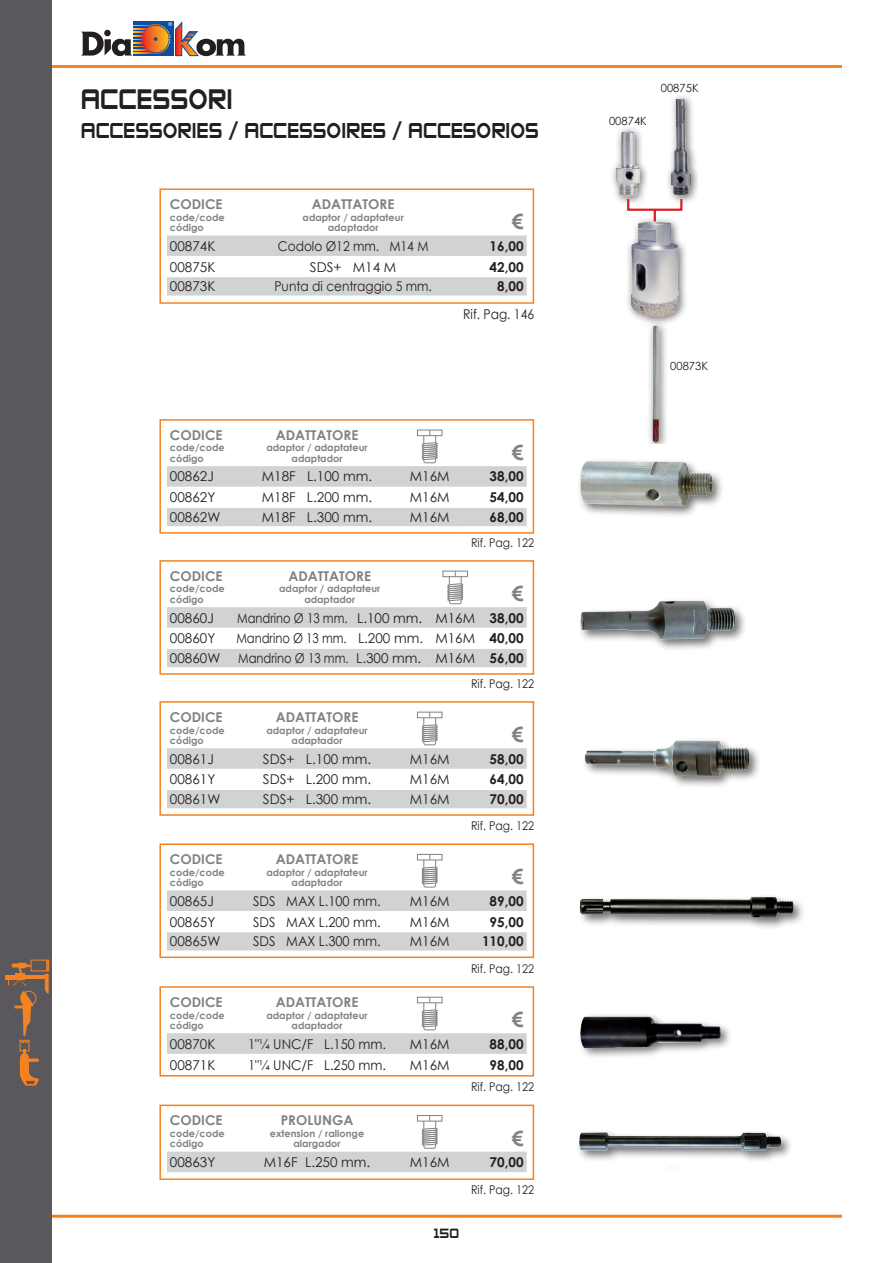
<style>
.page{position:relative;width:893px;height:1263px;background:#fff}
.page>*{position:absolute;margin:0;border:0;box-sizing:border-box;transform-origin:0 0}
.t1{font:31.5px "Zeroes One";color:#231f20;scale:.85 1}
.t2{font:24px "Zeroes One";color:#231f20;scale:.85 1}
.t3{font:700 21px "Century Gothic";color:#808285}
.t4{font:15px "Zeroes One";color:#231f20;scale:.9 1}
.t5{font:13.5px "Century Gothic";color:#231f20}
.t6{font:700 13.5px "Century Gothic";color:#808285}
.t7{font:13.5px "Century Gothic";color:#231f20;scale:.85 1}
.t8{font:700 13.5px "Century Gothic";color:#231f20}
.t9{font:13.5px "Century Gothic";color:#231f20;scale:.95 1}
.t10{font:13.5px "Century Gothic";color:#231f20;scale:.9 1}
.t11{font:12px "Century Gothic";color:#231f20;scale:.9 1}
.t12{font:11.25px "Century Gothic";color:#231f20}
.t13{font:700 9.75px/10.5px "Century Gothic";color:#808285}
.t14{font:5.25px "Helvetica Neue";color:#fff}
.s1{font-weight:700}
</style>
<div class="page">
<div style="left:134px;top:21px;width:40px;height:35px;background:#0d4da1"></div>
<svg style="left:81px;top:22px;width:165px;height:34px"></svg>
<hr style="left:49px;top:1215px;width:793px;height:3px;background:#f58220">
<hr style="left:49px;top:65px;width:793px;height:3px;background:#f58220">
<div style="left:576px;top:458px;width:148px;height:60px;background:#231f20;opacity:.65"></div>
<img style="left:576px;top:458px;width:144px;height:59px">
<img style="left:580px;top:600px;width:165px;height:49px">
<img style="left:584px;top:740px;width:175px;height:46px">
<img style="left:580px;top:1015px;width:149px;height:42px">
<img style="left:579px;top:1132px;width:211px;height:29px">
<svg style="left:167px;top:235px;width:360px;height:60px"></svg>
<div style="left:159px;top:188px;width:375px;height:116px;border:2px solid #f58220"></div>
<svg style="left:167px;top:429px;width:360px;height:100px"></svg>
<div style="left:159px;top:419px;width:375px;height:115px;border:2px solid #f58220"></div>
<svg style="left:167px;top:570px;width:360px;height:100px"></svg>
<div style="left:159px;top:560px;width:375px;height:115px;border:2px solid #f58220"></div>
<svg style="left:167px;top:711px;width:360px;height:100px"></svg>
<div style="left:159px;top:701px;width:375px;height:115px;border:2px solid #f58220"></div>
<svg style="left:164px;top:853px;width:365px;height:100px"></svg>
<div style="left:159px;top:843px;width:375px;height:115px;border:2px solid #f58220"></div>
<svg style="left:167px;top:996px;width:360px;height:58px"></svg>
<div style="left:159px;top:986px;width:375px;height:90px;border:2px solid #f58220"></div>
<svg style="left:167px;top:1115px;width:360px;height:57px"></svg>
<div style="left:159px;top:1104px;width:375px;height:76px;border:2px solid #f58220"></div>
<div style="left:577px;top:893px;width:229px;height:37px;background:#231f20;opacity:.65"></div>
<img style="left:579px;top:894px;width:216px;height:26px">
<img style="left:612px;top:96px;width:86px;height:348px">
<div style="left:627px;top:198px;width:55px;height:13px;border:2px solid #da2128"></div>
<svg style="left:654px;top:210px;width:2px;height:11px"></svg>
<div style="left:0;top:0;width:51px;height:1263px;background:#5a585d"></div>
<svg style="left:5px;top:959px;width:44px;height:126px"></svg>
<p class="t14" style="left:168px;top:21px;width:6px">®</p>
<h1 class="t1" style="left:81px;top:80px;width:180px">ACCESSORI</h1>
<h2 class="t2" style="left:81px;top:116px;width:540px">ACCESSORIES / ACCESSOIRES / ACCESORIOS</h2>
<h3 class="t6" style="left:170px;top:196px;width:54px">CODICE</h3>
<p class="t13" style="left:170px;top:212px;width:56px">code/code código</p>
<h3 class="t6" style="left:312px;top:196px;width:84px">ADATTATORE</h3>
<p class="t13" style="left:303px;top:212px;width:103px;text-align:center">adaptor / adaptateur adaptador</p>
<h3 class="t3" style="left:512px;top:209px;width:13px">€</h3>
<h3 class="t5" style="left:170px;top:238px;width:47px">00874K</h3>
<h3 class="t10" style="left:278px;top:238px;width:169px">Codolo Ø12 mm. M14 M</h3>
<h3 class="t8" style="left:490px;top:237px;width:36px">16,00</h3>
<h3 class="t5" style="left:170px;top:259px;width:47px">00875K</h3>
<h3 class="t5" style="left:310px;top:259px;width:88px">SDS+ M14 M</h3>
<h3 class="t8" style="left:490px;top:258px;width:36px">42,00</h3>
<h3 class="t5" style="left:170px;top:278px;width:47px">00873K</h3>
<h3 class="t10" style="left:274px;top:278px;width:177px">Punta di centraggio 5 mm.</h3>
<h3 class="t8" style="left:497px;top:278px;width:28px">8,00</h3>
<h3 class="t10" style="left:463px;top:306px;width:80px">Rif. Pag. 146</h3>
<h3 class="t6" style="left:170px;top:426px;width:54px">CODICE</h3>
<p class="t13" style="left:170px;top:442px;width:56px">code/code código</p>
<h3 class="t6" style="left:276px;top:426px;width:84px">ADATTATORE</h3>
<p class="t13" style="left:266px;top:442px;width:103px;text-align:center">adaptor / adaptateur adaptador</p>
<h3 class="t3" style="left:512px;top:439px;width:13px">€</h3>
<h3 class="t5" style="left:170px;top:468px;width:45px">00862J</h3>
<h3 class="t5" style="left:262px;top:468px;width:112px">M18F L.100 mm.</h3>
<h3 class="t5" style="left:410px;top:468px;width:41px">M16M</h3>
<h3 class="t8" style="left:490px;top:468px;width:36px">38,00</h3>
<h3 class="t5" style="left:170px;top:489px;width:47px">00862Y</h3>
<h3 class="t5" style="left:262px;top:489px;width:112px">M18F L.200 mm.</h3>
<h3 class="t5" style="left:410px;top:489px;width:41px">M16M</h3>
<h3 class="t8" style="left:490px;top:489px;width:36px">54,00</h3>
<h3 class="t5" style="left:170px;top:509px;width:52px">00862W</h3>
<h3 class="t5" style="left:262px;top:509px;width:112px">M18F L.300 mm.</h3>
<h3 class="t5" style="left:410px;top:509px;width:41px">M16M</h3>
<h3 class="t8" style="left:490px;top:509px;width:36px">68,00</h3>
<p class="t11" style="left:471px;top:535px;width:72px">Rif. Pag. 122</p>
<h3 class="t6" style="left:170px;top:567px;width:54px">CODICE</h3>
<p class="t13" style="left:170px;top:583px;width:56px">code/code código</p>
<h3 class="t6" style="left:288px;top:567px;width:84px">ADATTATORE</h3>
<p class="t13" style="left:279px;top:583px;width:103px;text-align:center">adaptor / adaptateur adaptador</p>
<h3 class="t3" style="left:512px;top:580px;width:13px">€</h3>
<h3 class="t5" style="left:170px;top:609px;width:45px">00860J</h3>
<h3 class="t7" style="left:237px;top:609px;width:338px">Mandrino Ø 13 mm. L.100 mm. M16M <span class="s1">38,00</span></h3>
<h3 class="t5" style="left:170px;top:630px;width:47px">00860Y</h3>
<h3 class="t7" style="left:236px;top:630px;width:339px">Mandrino Ø 13 mm. L.200 mm. M16M <span class="s1">40,00</span></h3>
<h3 class="t5" style="left:170px;top:650px;width:52px">00860W</h3>
<h3 class="t7" style="left:238px;top:650px;width:337px">Mandrino Ø 13 mm. L.300 mm. M16M <span class="s1">56,00</span></h3>
<p class="t11" style="left:471px;top:676px;width:72px">Rif. Pag. 122</p>
<h3 class="t6" style="left:170px;top:708px;width:54px">CODICE</h3>
<p class="t13" style="left:170px;top:724px;width:56px">code/code código</p>
<h3 class="t6" style="left:276px;top:708px;width:84px">ADATTATORE</h3>
<p class="t13" style="left:266px;top:724px;width:103px;text-align:center">adaptor / adaptateur adaptador</p>
<h3 class="t3" style="left:512px;top:721px;width:13px">€</h3>
<h3 class="t5" style="left:170px;top:750px;width:45px">00861J</h3>
<h3 class="t5" style="left:263px;top:750px;width:110px">SDS+ L.100 mm.</h3>
<h3 class="t5" style="left:410px;top:750px;width:41px">M16M</h3>
<h3 class="t8" style="left:490px;top:750px;width:36px">58,00</h3>
<h3 class="t5" style="left:170px;top:771px;width:47px">00861Y</h3>
<h3 class="t5" style="left:263px;top:771px;width:110px">SDS+ L.200 mm.</h3>
<h3 class="t5" style="left:410px;top:771px;width:41px">M16M</h3>
<h3 class="t8" style="left:490px;top:771px;width:36px">64,00</h3>
<h3 class="t5" style="left:170px;top:791px;width:52px">00861W</h3>
<h3 class="t5" style="left:263px;top:791px;width:110px">SDS+ L.300 mm.</h3>
<h3 class="t5" style="left:410px;top:791px;width:41px">M16M</h3>
<h3 class="t8" style="left:490px;top:791px;width:36px">70,00</h3>
<p class="t11" style="left:471px;top:818px;width:72px">Rif. Pag. 122</p>
<h3 class="t6" style="left:170px;top:851px;width:54px">CODICE</h3>
<p class="t13" style="left:170px;top:867px;width:56px">code/code código</p>
<h3 class="t6" style="left:276px;top:851px;width:84px">ADATTATORE</h3>
<p class="t13" style="left:266px;top:867px;width:103px;text-align:center">adaptor / adaptateur adaptador</p>
<h3 class="t3" style="left:512px;top:864px;width:13px">€</h3>
<h3 class="t5" style="left:170px;top:893px;width:45px">00865J</h3>
<h3 class="t9" style="left:253px;top:893px;width:136px">SDS MAX L.100 mm.</h3>
<h3 class="t5" style="left:410px;top:893px;width:41px">M16M</h3>
<h3 class="t8" style="left:490px;top:892px;width:36px">89,00</h3>
<h3 class="t5" style="left:170px;top:913px;width:47px">00865Y</h3>
<h3 class="t9" style="left:253px;top:913px;width:136px">SDS MAX L.200 mm.</h3>
<h3 class="t5" style="left:410px;top:913px;width:41px">M16M</h3>
<h3 class="t8" style="left:490px;top:913px;width:36px">95,00</h3>
<h3 class="t5" style="left:170px;top:933px;width:52px">00865W</h3>
<h3 class="t9" style="left:253px;top:933px;width:136px">SDS MAX L.300 mm.</h3>
<h3 class="t5" style="left:410px;top:933px;width:41px">M16M</h3>
<h3 class="t8" style="left:482px;top:933px;width:43px">110,00</h3>
<p class="t11" style="left:471px;top:961px;width:72px">Rif. Pag. 122</p>
<h3 class="t6" style="left:170px;top:993px;width:54px">CODICE</h3>
<p class="t13" style="left:170px;top:1009px;width:56px">code/code código</p>
<h3 class="t6" style="left:276px;top:993px;width:84px">ADATTATORE</h3>
<p class="t13" style="left:266px;top:1009px;width:103px;text-align:center">adaptor / adaptateur adaptador</p>
<h3 class="t3" style="left:512px;top:1006px;width:13px">€</h3>
<h3 class="t5" style="left:170px;top:1035px;width:47px">00870K</h3>
<h3 class="t9" style="left:248px;top:1035px;width:147px">1"¼ UNC/F L.150 mm.</h3>
<h3 class="t5" style="left:410px;top:1035px;width:41px">M16M</h3>
<h3 class="t8" style="left:490px;top:1035px;width:36px">88,00</h3>
<h3 class="t5" style="left:170px;top:1056px;width:47px">00871K</h3>
<h3 class="t9" style="left:248px;top:1056px;width:147px">1"¼ UNC/F L.250 mm.</h3>
<h3 class="t5" style="left:410px;top:1056px;width:41px">M16M</h3>
<h3 class="t8" style="left:490px;top:1056px;width:36px">98,00</h3>
<p class="t11" style="left:471px;top:1079px;width:72px">Rif. Pag. 122</p>
<h3 class="t6" style="left:170px;top:1112px;width:54px">CODICE</h3>
<p class="t13" style="left:170px;top:1128px;width:56px">code/code código</p>
<h3 class="t6" style="left:281px;top:1112px;width:74px">PROLUNGA</h3>
<p class="t13" style="left:270px;top:1128px;width:96px;text-align:center">extension / rallonge alargador</p>
<h3 class="t3" style="left:512px;top:1125px;width:13px">€</h3>
<h3 class="t5" style="left:170px;top:1154px;width:47px">00863Y</h3>
<h3 class="t5" style="left:264px;top:1154px;width:108px">M16F L.250 mm.</h3>
<h3 class="t5" style="left:410px;top:1154px;width:41px">M16M</h3>
<h3 class="t8" style="left:490px;top:1153px;width:36px">70,00</h3>
<p class="t11" style="left:471px;top:1182px;width:72px">Rif. Pag. 122</p>
<h3 class="t4" style="left:434px;top:1224px;width:30px">150</h3>
<p class="t12" style="left:609px;top:114px;width:39px">00874K</p>
<p class="t12" style="left:661px;top:81px;width:39px">00875K</p>
<p class="t12" style="left:670px;top:359px;width:39px">00873K</p>
</div>
